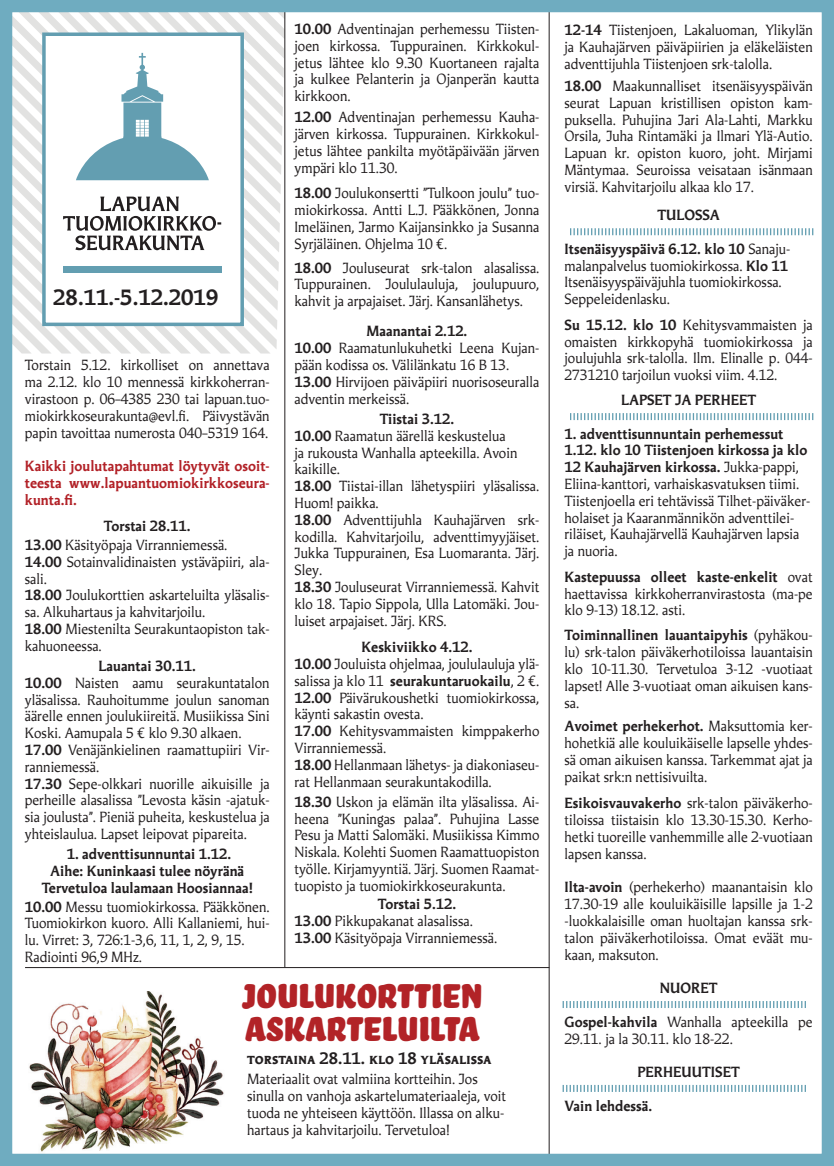
<style>
.page{position:relative;width:834px;height:1166px;background:#fff}
.page>*{position:absolute;margin:0;border:0;box-sizing:border-box;transform-origin:0 0}
.t1{font:44.27px/32.9px "Bello Caps Pro";color:#b22327}
.t2{font:700 21px "Martti";color:#231f20}
.t3{font:700 15.75px "Martti";color:#231f20}
.t4{font:14px/16.8px "Martti";color:#231f20;text-align:justify}
.t5{font:700 14px "Martti";color:#231f20}
.t6{font:700 14px/16.8px "Martti";color:#b22127;text-align:justify}
.s1{font-weight:700}
</style>
<div class="page">
<svg style="left:13px;top:13px;width:625px;height:340px"></svg>
<hr style="left:548px;top:0;width:1px;height:1161px;background:#231f20">
<hr style="left:284px;top:0;width:1px;height:967px;background:#231f20">
<svg style="left:570px;top:228px;width:243px;height:7px"></svg>
<svg style="left:570px;top:413px;width:243px;height:7px"></svg>
<svg style="left:562px;top:1085px;width:243px;height:7px"></svg>
<svg style="left:562px;top:1001px;width:243px;height:7px"></svg>
<img style="left:29px;top:991px;width:195px;height:161px">
<hr style="left:25px;top:967px;width:524px;height:1px;background:#231f20">
<div style="left:42px;top:32px;width:202px;height:294px;background:#fff;border:4px solid #639eb1"></div>
<svg style="left:63px;top:197px;width:158px;height:53px"></svg>
<svg style="left:76px;top:53px;width:133px;height:127px"></svg>
<div style="left:63px;top:266px;width:158px;height:6px;background:#639eb1"></div>
<div style="left:0;top:0;width:833px;height:1166px;border:12px solid #6facc0"></div>
<p class="t2" style="left:53px;top:283px;width:167px">28.11.-5.12.2019</p>
<p class="t4" style="left:25px;top:357px;width:246px">Torstain 5.12. kirkolliset on annettava ma 2.12. klo 10 mennessä kirkkoherran&shy;virastoon p. 06–4385 230 tai lapuan.tuo&shy;miokirkkoseurakunta@evl.fi. Päivystävän papin tavoittaa numerosta 040–5319 164.</p>
<p class="t6" style="left:25px;top:457px;width:246px">Kaikki joulutapahtumat löytyvät osoit&shy;teesta www.lapuantuomiokirkkoseura&shy;kunta.fi.</p>
<p class="t5" style="left:104px;top:517px;width:88px">Torstai 28.11.</p>
<p class="t4" style="left:25px;top:536px;width:204px"><span class="s1">13.00</span> Käsityöpaja Virranniemessä.</p>
<p class="t4" style="left:25px;top:553px;width:246px"><span class="s1">14.00</span> Sotainvalidinaisten ystäväpiiri, ala&shy;sali.</p>
<p class="t4" style="left:25px;top:587px;width:246px"><span class="s1">18.00</span> Joulukorttien askarteluilta yläsalis&shy;sa. Alkuhartaus ja kahvitarjoilu.</p>
<p class="t4" style="left:25px;top:620px;width:246px"><span class="s1">18.00</span> Miestenilta Seurakuntaopiston tak&shy;kahuoneessa.</p>
<p class="t5" style="left:99px;top:656px;width:99px">Lauantai 30.11.</p>
<p class="t4" style="left:25px;top:674px;width:246px"><span class="s1">10.00</span> Naisten aamu seurakuntatalon yläsalissa. Rauhoitumme joulun sanoman äärelle ennen joulukiireitä. Musiikissa Sini Koski. Aamupala 5 € klo 9.30 alkaen.</p>
<p class="t4" style="left:25px;top:741px;width:246px"><span class="s1">17.00</span> Venäjänkielinen raamattupiiri Vir&shy;ranniemessä.</p>
<p class="t4" style="left:25px;top:775px;width:246px"><span class="s1">17.30</span> Sepe-olkkari nuorille aikuisille ja perheille alasalissa ”Levosta käsin -ajatuk&shy;sia joulusta”. Pieniä puheita, keskustelua ja yhteislaulua. Lapset leipovat pipareita.</p>
<p class="t5" style="left:67px;top:845px;width:166px">1. adventtisunnuntai 1.12.</p>
<p class="t5" style="left:50px;top:862px;width:195px">Aihe: Kuninkaasi tulee nöyränä</p>
<p class="t5" style="left:42px;top:878px;width:212px">Tervetuloa laulamaan Hoosiannaa!</p>
<p class="t4" style="left:25px;top:898px;width:246px"><span class="s1">10.00</span> Messu tuomiokirkossa. Pääkkönen.<br>Tuomiokirkon kuoro. Alli Kallaniemi, hui&shy;lu. Virret: 3, 726:1-3,6, 11, 1, 2, 9, 15.</p>
<p class="t4" style="left:25px;top:948px;width:119px">Radiointi 96,9 MHz.</p>
<p class="t4" style="left:294px;top:20px;width:246px"><span class="s1">10.00</span> Adventinajan perhemessu Tiisten&shy;joen kirkossa. Tuppurainen. Kirkkokul&shy;jetus lähtee klo 9.30 Kuortaneen rajalta ja kulkee Pelanterin ja Ojanperän kautta kirkkoon.</p>
<p class="t4" style="left:294px;top:109px;width:246px"><span class="s1">12.00</span> Adventinajan perhemessu Kauha&shy;järven kirkossa. Tuppurainen. Kirkkokul&shy;jetus lähtee pankilta myötäpäivään järven ympäri klo 11.30.</p>
<p class="t4" style="left:294px;top:185px;width:246px"><span class="s1">18.00</span> Joulukonsertti ”Tulkoon joulu” tuo&shy;miokirkossa. Antti L.J. Pääkkönen, Jonna Imeläinen, Jarmo Kaijansinkko ja Susanna Syrjäläinen. Ohjelma 10 €.</p>
<p class="t4" style="left:294px;top:259px;width:246px"><span class="s1">18.00</span> Jouluseurat srk-talon alasalissa.<br>Tuppurainen. Joululauluja, joulupuuro, kahvit ja arpajaiset. Järj. Kansanlähetys.</p>
<p class="t5" style="left:366px;top:322px;width:102px">Maanantai 2.12.</p>
<p class="t4" style="left:294px;top:340px;width:246px"><span class="s1">10.00</span> Raamatunlukuhetki Leena Kujan&shy;pään kodissa os. Välilänkatu 16 B 13.</p>
<p class="t4" style="left:294px;top:373px;width:246px"><span class="s1">13.00</span> Hirvijoen päiväpiiri nuorisoseuralla adventin merkeissä.</p>
<p class="t5" style="left:379px;top:409px;width:76px">Tiistai 3.12.</p>
<p class="t4" style="left:294px;top:427px;width:224px;text-align:left"><span class="s1">10.00</span> Raamatun äärellä keskustelua ja rukousta Wanhalla apteekilla. Avoin kaikille.</p>
<p class="t4" style="left:294px;top:478px;width:246px"><span class="s1">18.00</span> Tiistai-illan lähetyspiiri yläsalissa.<br>Huom! paikka.</p>
<p class="t4" style="left:294px;top:511px;width:246px"><span class="s1">18.00</span> Adventtijuhla Kauhajärven srk&shy;kodilla. Kahvitarjoilu, adventtimyyjäiset.<br>Jukka Tuppurainen, Esa Luomaranta. Järj.<br>Sley.</p>
<p class="t4" style="left:294px;top:578px;width:246px"><span class="s1">18.30</span> Jouluseurat Virranniemessä. Kahvit klo 18. Tapio Sippola, Ulla Latomäki. Jou&shy;luiset arpajaiset. Järj. KRS.</p>
<p class="t5" style="left:361px;top:638px;width:113px">Keskiviikko 4.12.</p>
<p class="t4" style="left:294px;top:655px;width:246px"><span class="s1">10.00</span> Jouluista ohjelmaa, joululauluja ylä&shy;salissa ja klo 11 <span class="s1">seurakuntaruokailu</span>, 2 €.</p>
<p class="t4" style="left:294px;top:689px;width:246px"><span class="s1">12.00</span> Päivärukoushetki tuomiokirkossa, käynti sakastin ovesta.</p>
<p class="t4" style="left:294px;top:723px;width:246px"><span class="s1">17.00</span> Kehitysvammaisten kimppakerho<br>Virranniemessä.</p>
<p class="t4" style="left:294px;top:756px;width:246px"><span class="s1">18.00</span> Hellanmaan lähetys- ja diakoniaseu&shy;rat Hellanmaan seurakuntakodilla.</p>
<p class="t4" style="left:294px;top:793px;width:246px"><span class="s1">18.30</span> Uskon ja elämän ilta yläsalissa. Ai&shy;heena ”Kuningas palaa”. Puhujina Lasse Pesu ja Matti Salomäki. Musiikissa Kimmo Niskala. Kolehti Suomen Raamattuopiston työlle. Kirjamyyntiä. Järj. Suomen Raamat&shy;tuopisto ja tuomiokirkkoseurakunta.</p>
<p class="t5" style="left:378px;top:895px;width:80px">Torstai 5.12.</p>
<p class="t4" style="left:294px;top:913px;width:180px"><span class="s1">13.00</span> Pikkupakanat alasalissa.</p>
<p class="t4" style="left:294px;top:929px;width:204px"><span class="s1">13.00</span> Käsityöpaja Virranniemessä.</p>
<p class="t1" style="left:241px;top:978px;width:242px">JOULUKORTTIEN<br>ASKARTELUILTA</p>
<p class="t3" style="left:247px;top:1047px;width:238px">TORSTAINA 28.11. KLO 18 YLÄSALISsa</p>
<p class="t4" style="left:247px;top:1071px;width:260px;text-align:left">Materiaalit ovat valmiina kortteihin. Jos sinulla on vanhoja askartelumateriaaleja, voit tuoda ne yhteiseen käyttöön. Illassa on alku&shy;hartaus ja kahvitarjoilu. Tervetuloa!</p>
<p class="t4" style="left:564px;top:22px;width:250px"><span class="s1">12-14</span> Tiistenjoen, Lakaluoman, Ylikylän ja Kauhajärven päiväpiirien ja eläkeläisten adventtijuhla Tiistenjoen srk-talolla.</p>
<p class="t4" style="left:564px;top:78px;width:250px"><span class="s1">18.00</span> Maakunnalliset itsenäisyyspäivän seurat Lapuan kristillisen opiston kam&shy;puksella. Puhujina Jari Ala-Lahti, Markku Orsila, Juha Rintamäki ja Ilmari Ylä-Autio.<br>Lapuan kr. opiston kuoro, joht. Mirjami Mäntymaa. Seuroissa veisataan isänmaan virsiä. Kahvitarjoilu alkaa klo 17.</p>
<p class="t5" style="left:657px;top:206px;width:64px">TULOSSA</p>
<p class="t4" style="left:564px;top:240px;width:227px;text-align:left"><span class="s1">Itsenäisyyspäivä 6.12. klo 10</span> Sanaju&shy;malanpalvelus tuomiokirkossa. <span class="s1">Klo 11<br></span>Itsenäisyyspäiväjuhla tuomiokirkossa.<br>Seppeleidenlasku.</p>
<p class="t4" style="left:564px;top:316px;width:250px"><span class="s1">Su 15.12. klo 10</span> Kehitysvammaisten ja omaisten kirkkopyhä tuomiokirkossa ja joulujuhla srk-talolla. Ilm. Elinalle p. 044- 2731210 tarjoilun vuoksi viim. 4.12.</p>
<p class="t5" style="left:621px;top:391px;width:136px">LAPSET JA PERHEET</p>
<p class="t4" style="left:564px;top:425px;width:247px;text-align:left"><span class="s1">1. adventtisunnuntain perhemessut 1.12. klo 10 Tiistenjoen kirkossa ja klo 12 Kauhajärven kirkossa.</span> Jukka-pappi, Eliina-kanttori, varhaiskasvatuksen tiimi.<br>Tiistenjoella eri tehtävissä Tilhet-päiväker&shy;holaiset ja Kaaranmännikön adventtilei&shy;riläiset, Kauhajärvellä Kauhajärven lapsia ja nuoria.</p>
<p class="t4" style="left:564px;top:568px;width:250px"><span class="s1">Kastepuussa olleet kaste-enkelit</span> ovat haettavissa kirkkoherranvirastosta (ma-pe klo 9-13) 18.12. asti.</p>
<p class="t4" style="left:564px;top:627px;width:250px"><span class="s1">Toiminnallinen lauantaipyhis</span> (pyhäkou&shy;lu) srk-talon päiväkerhotiloissa lauantaisin klo 10-11.30. Tervetuloa 3-12 -vuotiaat lapset! Alle 3-vuotiaat oman aikuisen kans&shy;sa.</p>
<p class="t4" style="left:564px;top:718px;width:250px"><span class="s1">Avoimet perhekerhot.</span> Maksuttomia ker&shy;hohetkiä alle kouluikäiselle lapselle yhdes&shy;sä oman aikuisen kanssa. Tarkemmat ajat ja paikat srk:n nettisivuilta.</p>
<p class="t4" style="left:564px;top:795px;width:250px"><span class="s1">Esikoisvauvakerho</span> srk-talon päiväkerho&shy;tiloissa tiistaisin klo 13.30-15.30. Kerho&shy;hetki tuoreille vanhemmille alle 2-vuotiaan lapsen kanssa.</p>
<p class="t4" style="left:564px;top:879px;width:250px"><span class="s1">Ilta-avoin</span> (perhekerho) maanantaisin klo 17.30-19 alle kouluikäisille lapsille ja 1-2 -luokkalaisille oman huoltajan kanssa srk&shy;talon päiväkerhotiloissa. Omat eväät mu&shy;kaan, maksuton.</p>
<p class="t5" style="left:659px;top:979px;width:59px">NUORET</p>
<p class="t4" style="left:564px;top:1013px;width:250px"><span class="s1">Gospel-kahvila</span> Wanhalla apteekilla pe<br>29.11. ja la 30.11. klo 18-22.</p>
<p class="t5" style="left:637px;top:1063px;width:104px">PERHEUUTISET</p>
<p class="t5" style="left:564px;top:1096px;width:89px">Vain lehdessä.</p>
</div>
